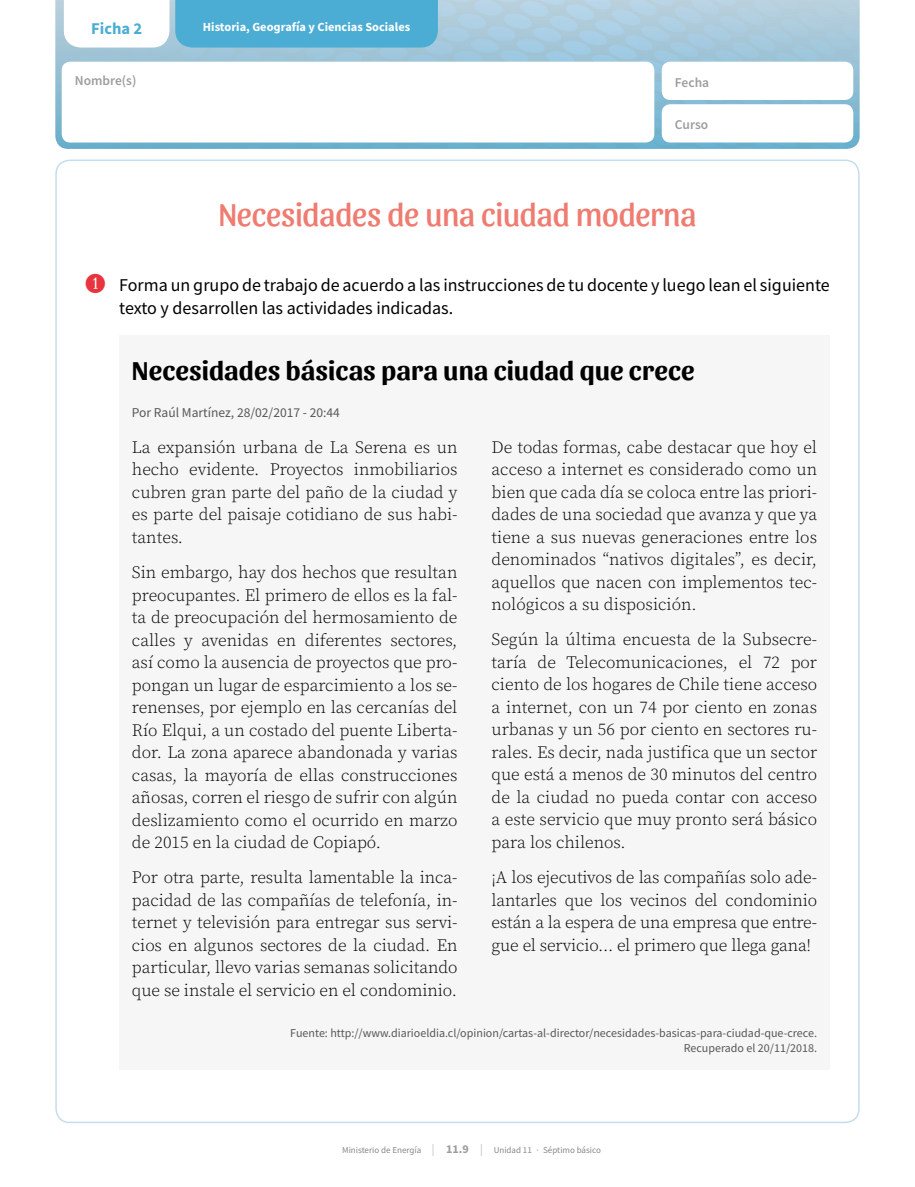
<style>
.page{position:relative;width:915px;height:1187px;background:#fff}
.page>*{position:absolute;margin:0;border:0;box-sizing:border-box;transform-origin:0 0}
.t1{font:33px "Sansita";letter-spacing:-.015em;color:#ef7c71}
.t2{font:700 27px "Sansita";letter-spacing:.005em;color:#000}
.t3{font:18px/22.5px "Source Sans Pro";color:#000}
.t4{font:300 17.25px/22.5px "Source Serif Pro";color:#000;text-align:justify}
.t5{font:700 16.5px "Source Sans Pro";color:#4bacd4}
.t6{font:13.5px "Source Sans Pro";color:#575756}
.t7{font:600 13.5px "Source Sans Pro";color:#9d9d9c}
.t8{font:700 12.3px "Source Sans Pro";color:#fff}
.t9{font:12px/15px "Source Sans Pro";color:#575756;text-align:right}
.t10{font:9px "Source Sans Pro";color:#878787}
.s1{font-family:"Numberpile";color:#e7343f}
.s2{font-weight:300;font-size:12px;color:#9d9d9c}
.s3{font-weight:700;font-size:12px;color:#9d9d9c}
</style>
<div class="page">
<div style="left:119px;top:335px;width:710px;height:734px;background:#f6f6f6"></div>
<img style="left:55px;top:0;width:804px;height:149px">
<svg style="left:64px;top:0;width:105px;height:48px"></svg>
<div style="left:175px;top:0;width:263px;height:48px;background:#4bacd4"></div>
<div style="left:661px;top:104px;width:192px;height:38px;background:#fff;border-radius:9px"></div>
<div style="left:62px;top:62px;width:592px;height:80px;background:#fff;border-radius:9px"></div>
<div style="left:661px;top:62px;width:192px;height:38px;background:#fff;border-radius:9px"></div>
<p class="t5" style="left:91px;top:18px;width:53px">Ficha 2</p>
<p class="t8" style="left:203px;top:19px;width:209px">Historia, Geografía y Ciencias Sociales</p>
<p class="t7" style="left:75px;top:72px;width:63px">Nombre(s)</p>
<p class="t7" style="left:674px;top:73px;width:36px">Fecha</p>
<p class="t7" style="left:674px;top:116px;width:35px">Curso</p>
<h1 class="t1" style="left:218px;top:196px;width:479px">Necesidades de una ciudad moderna</h1>
<p class="t3" style="left:119px;top:274px;width:711px;text-indent:-34px"><span class="s1">B</span> Forma un grupo de trabajo de acuerdo a las instrucciones de tu docente y luego lean el siguiente texto y desarrollen las actividades indicadas.</p>
<h2 class="t2" style="left:132px;top:355px;width:564px">Necesidades básicas para una ciudad que crece</h2>
<p class="t6" style="left:132px;top:404px;width:209px">Por Raúl Martínez, 28/02/2017 - 20:44</p>
<p class="t4" style="left:132px;top:436px;width:327px">La expansión urbana de La Serena es un hecho evidente. Proyectos inmobiliarios cubren gran parte del paño de la ciudad y es parte del paisaje cotidiano de sus habi&shy;tantes.</p>
<p class="t4" style="left:132px;top:561px;width:327px">Sin embargo, hay dos hechos que resultan preocupantes. El primero de ellos es la fal&shy;ta de preocupación del hermosamiento de calles y avenidas en diferentes sectores, así como la ausencia de proyectos que pro&shy;pongan un lugar de esparcimiento a los se&shy;renenses, por ejemplo en las cercanías del Río Elqui, a un costado del puente Liberta&shy;dor. La zona aparece abandonada y varias casas, la mayoría de ellas construcciones añosas, corren el riesgo de sufrir con algún deslizamiento como el ocurrido en marzo de 2015 en la ciudad de Copiapó.</p>
<p class="t4" style="left:132px;top:866px;width:327px">Por otra parte, resulta lamentable la inca&shy;pacidad de las compañías de telefonía, in&shy;ternet y televisión para entregar sus servi&shy;cios en algunos sectores de la ciudad. En particular, llevo varias semanas solicitando que se instale el servicio en el condominio.</p>
<p class="t4" style="left:491px;top:436px;width:327px">De todas formas, cabe destacar que hoy el acceso a internet es considerado como un bien que cada día se coloca entre las priori&shy;dades de una sociedad que avanza y que ya tiene a sus nuevas generaciones entre los denominados “nativos digitales”, es decir, aquellos que nacen con implementos tec&shy;nológicos a su disposición.</p>
<p class="t4" style="left:491px;top:628px;width:327px">Según la última encuesta de la Subsecre&shy;taría de Telecomunicaciones, el 72 por ciento de los hogares de Chile tiene acceso a internet, con un 74 por ciento en zonas urbanas y un 56 por ciento en sectores ru&shy;rales. Es decir, nada justifica que un sector que está a menos de 30 minutos del centro de la ciudad no pueda contar con acceso a este servicio que muy pronto será básico para los chilenos.</p>
<p class="t4" style="left:491px;top:866px;width:327px">¡A los ejecutivos de las compañías solo ade&shy;lantarles que los vecinos del condominio están a la espera de una empresa que entre&shy;gue el servicio... el primero que llega gana!</p>
<p class="t9" style="left:290px;top:1025px;width:528px">Fuente: http://www.diarioeldia.cl/opinion/cartas-al-director/necesidades-basicas-para-ciudad-que-crece.<br>Recuperado el 20/11/2018.</p>
<p class="t10" style="left:342px;top:1144px;width:260px">Ministerio de Energía <span class="s2">|</span> <span class="s3">11.9</span> <span class="s2">|</span> Unidad 11 · Séptimo básico</p>
</div>
